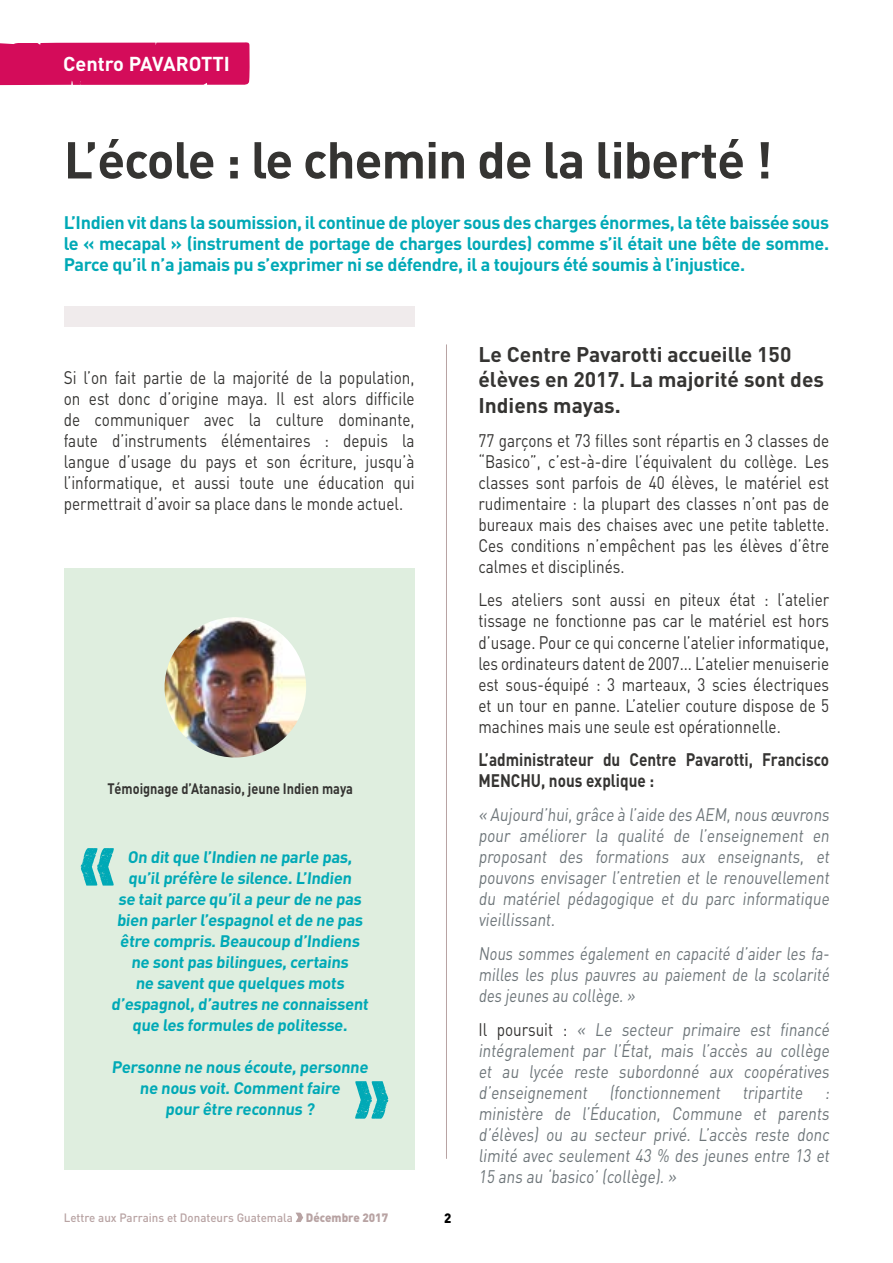
<style>
.page{position:relative;width:893px;height:1263px;background:#fff}
.page>*{position:absolute;margin:0;border:0;box-sizing:border-box;transform-origin:0 0}
.t1{font:700 51px "DIN";letter-spacing:-.02em;color:#353432}
.t2{font:700 21px/25.5px "DIN";color:#353432}
.t3{font:700 19.95px "DIN";color:#fff}
.t4{font:18px/21px "DIN";color:#353432;text-align:justify;scale:.85 1}
.t5{font:18px/21px "DIN";color:#6d7579;text-align:justify;scale:.85 1}
.t6{font:700 18px/21px "DIN";letter-spacing:-.02em;color:#00a9b6;text-align:justify}
.t7{font:18px/21px "DIN";color:#6d7579;text-align:justify;scale:.82 1}
.t8{font:700 18px/21px "DIN";color:#353432;scale:.85 1}
.t9{font:700 16.5px/21px "DIN";color:#00a9b6;text-align:center}
.t10{font:700 15px "DIN";color:#353432;scale:.85 1}
.t11{font:900 13.5px "DIN";color:#000;scale:.96 1}
.t12{font:500 12px "DIN";color:#b8a3a3;scale:.96 1}
.s1{font-weight:900}
.s2{color:#353432}
</style>
<div class="page">
<hr style="left:446px;top:344px;width:1px;height:815px;background:#b8a3a3">
<div style="left:64px;top:568px;width:351px;height:601px;background:#dfeedf"></div>
<svg style="left:296px;top:1212px;width:7px;height:10px"></svg>
<div style="left:64px;top:306px;width:351px;height:20px;background:#f0ebec"></div>
<div style="left:0;top:42px;width:250px;height:43px;background:#d40c5a"></div>
<svg style="left:81px;top:848px;width:33px;height:37px"></svg>
<svg style="left:355px;top:1081px;width:33px;height:38px"></svg>
<img style="left:165px;top:617px;width:141px;height:140px">
<p class="t3" style="left:63px;top:50px;width:168px">Centro PAVAROTTI</p>
<h1 class="t1" style="left:64px;top:127px;width:710px">L’école : le chemin de la liberté !</h1>
<p class="t6" style="left:64px;top:211px;width:767px">L’Indien vit dans la soumission, il continue de ployer sous des charges énormes, la tête baissée sous le « mecapal » (instrument de portage de charges lourdes) comme s’il était une bête de somme.<br>Parce qu’il n’a jamais pu s’exprimer ni se défendre, il a toujours été soumis à l’injustice.</p>
<p class="t4" style="left:64px;top:366px;width:414px">Si l’on fait partie de la majorité de la population, on est donc d’origine maya. Il est alors difficile de communiquer avec la culture dominante, faute d’instruments élémentaires : depuis la langue d’usage du pays et son écriture, jusqu’à l’informatique, et aussi toute une éducation qui permettrait d’avoir sa place dans le monde actuel.</p>
<p class="t10" style="left:107px;top:779px;width:290px">Témoignage d’Atanasio, jeune Indien maya</p>
<p class="t9" style="left:111px;top:845px;width:261px">On dit que l’Indien ne parle pas, qu’il préfère le silence. L’Indien<br>se tait parce qu’il a peur de ne pas bien parler l’espagnol et de ne pas être compris. Beaucoup d’Indiens ne sont pas bilingues, certains<br>ne savent que quelques mots d’espagnol, d’autres ne connaissent que les formules de politesse.</p>
<p class="t9" style="left:112px;top:1056px;width:260px">Personne ne nous écoute, personne ne nous voit. Comment faire<br>pour être reconnus ?</p>
<p class="t12" style="left:64px;top:1210px;width:339px">Lettre aux Parrains et Donateurs Guatemala <span class="s1">Décembre 2017</span></p>
<p class="t11" style="left:444px;top:1209px;width:9px">2</p>
<p class="t2" style="left:478px;top:341px;width:347px">Le Centre Pavarotti accueille 150 élèves en 2017. La majorité sont des<br>Indiens mayas.</p>
<p class="t4" style="left:478px;top:429px;width:414px">77 garçons et 73 filles sont répartis en 3 classes de “Basico”, c’est-à-dire l’équivalent du collège. Les classes sont parfois de 40 élèves, le matériel est rudimentaire : la plupart des classes n’ont pas de bureaux mais des chaises avec une petite tablette.<br>Ces conditions n’empêchent pas les élèves d’être calmes et disciplinés.</p>
<p class="t4" style="left:478px;top:589px;width:414px">Les ateliers sont aussi en piteux état : l’atelier tissage ne fonctionne pas car le matériel est hors d’usage. Pour ce qui concerne l’atelier informatique, les ordinateurs datent de 2007... L’atelier menuiserie est sous-équipé : 3 marteaux, 3 scies électriques et un tour en panne. L’atelier couture dispose de 5 machines mais une seule est opérationnelle.</p>
<p class="t8" style="left:478px;top:748px;width:414px">L’administrateur du Centre Pavarotti, Francisco<br>MENCHU, nous explique :</p>
<p class="t5" style="left:478px;top:804px;width:417px">« Aujourd’hui,grâce à l’aide des AEM,nous œuvrons pour améliorer la qualité de l’enseignement en proposant des formations aux enseignants, et pouvons envisager l’entretien et le renouvellement du matériel pédagogique et du parc informatique vieillissant.</p>
<p class="t7" style="left:478px;top:942px;width:433px">Nous sommes également en capacité d’aider les fa&shy;milles les plus pauvres au paiement de la scolarité des jeunes au collège. »</p>
<p class="t5" style="left:478px;top:1018px;width:417px"><span class="s2">I l p o u rs u i t :</span> « Le secteur primaire est financé intégralement par l’État, mais l’accès au collège et au lycée reste subordonné aux coopératives d’enseignement (fonctionnement tripartite : ministère de l’Éducation, Commune et parents d’élèves) ou au secteur privé. L’accès reste donc limité avec seulement 43 % des jeunes entre 13 et 15 ans au ‘basico’ (collège). »</p>
</div>
